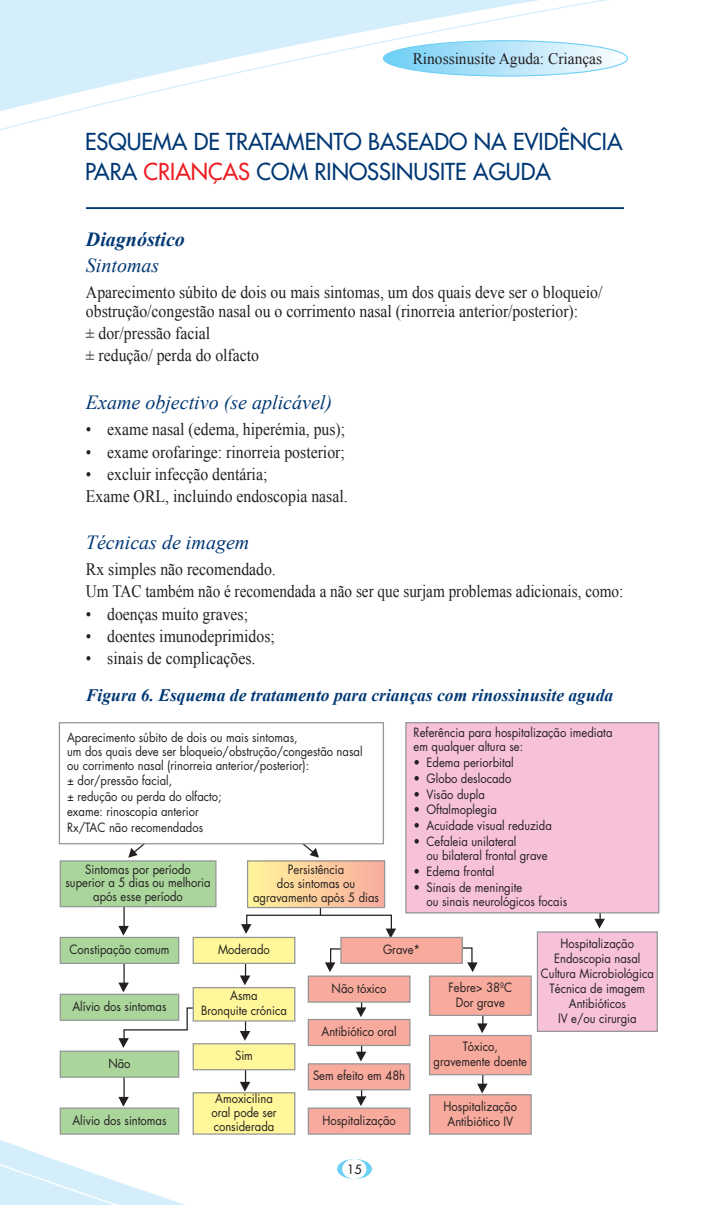
<style>
.page{position:relative;width:709px;height:1205px;background:#fff}
.page>*{position:absolute;margin:0;border:0;box-sizing:border-box;transform-origin:0 0}
.t1{font:22.75px/30px "Futura";color:#013874}
.t2{font:italic 20px "Times New Roman";color:#013874}
.t3{font:italic 700 20px "Times New Roman";color:#013874}
.t4{font:17.5px/22.2px "Times New Roman";color:#231f20;scale:.9 1}
.t5{font:italic 700 17.5px "Times New Roman";color:#013874}
.t6{font:16px "Times New Roman";color:#231f20;scale:.96 1}
.t7{font:12.5px/15px "Futura";color:#231f20;text-align:center;scale:.9 1}
.t8{font:12.5px "Futura";color:#231f20}
.s1{color:#ee1d23}
</style>
<div class="page">
<svg style="left:0;top:0;width:628px;height:210px"></svg>
<svg style="left:0;top:773px;width:660px;height:432px"></svg>
<hr style="left:86px;top:207px;width:538px;height:2px;background:#013874">
<svg style="left:337px;top:1159px;width:35px;height:20px"></svg>
<div style="left:342px;top:1159px;width:24px;height:20px;background:#fff;border-radius:50%"></div>
<svg style="left:383px;top:41px;width:244px;height:35px"></svg>
<div style="left:383px;top:40px;width:245px;height:37px;border:1px solid #6bcff6;border-radius:50%"></div>
<svg style="left:127px;top:844px;width:54px;height:14px"></svg>
<svg style="left:266px;top:844px;width:54px;height:14px"></svg>
<hr style="left:599px;top:876px;width:1px;height:49px;background:#231f20">
<svg style="left:594px;top:919px;width:11px;height:9px"></svg>
<hr style="left:245px;top:1007px;width:1px;height:30px;background:#231f20">
<svg style="left:240px;top:1031px;width:10px;height:10px"></svg>
<svg style="left:356px;top:1002px;width:10px;height:15px"></svg>
<svg style="left:477px;top:1016px;width:10px;height:17px"></svg>
<svg style="left:477px;top:1075px;width:10px;height:18px"></svg>
<svg style="left:356px;top:1046px;width:10px;height:15px"></svg>
<svg style="left:356px;top:1090px;width:10px;height:16px"></svg>
<hr style="left:245px;top:951px;width:1px;height:30px;background:#231f20">
<svg style="left:240px;top:975px;width:10px;height:10px"></svg>
<hr style="left:123px;top:958px;width:2px;height:31px;background:#231f20">
<svg style="left:118px;top:982px;width:11px;height:10px"></svg>
<svg style="left:118px;top:1007px;width:88px;height:41px"></svg>
<svg style="left:325px;top:947px;width:70px;height:25px"></svg>
<svg style="left:407px;top:947px;width:70px;height:25px"></svg>
<hr style="left:123px;top:1054px;width:2px;height:49px;background:#231f20">
<svg style="left:118px;top:1097px;width:11px;height:9px"></svg>
<hr style="left:123px;top:883px;width:2px;height:49px;background:#231f20">
<svg style="left:118px;top:926px;width:11px;height:9px"></svg>
<svg style="left:240px;top:1070px;width:10px;height:21px"></svg>
<div style="left:246px;top:914px;width:146px;height:17px;border:1px solid #231f20"></div>
<svg style="left:241px;top:924px;width:10px;height:10px"></svg>
<svg style="left:386px;top:928px;width:10px;height:9px"></svg>
<div style="left:537px;top:932px;width:120px;height:99px;background:#f7c1d9"></div>
<div style="left:537px;top:931px;width:121px;height:101px;border:1px solid #939598"></div>
<div style="left:60px;top:861px;width:156px;height:45px;background:#aad59b"></div>
<div style="left:60px;top:860px;width:156px;height:47px;border:1px solid #939598"></div>
<div style="left:60px;top:937px;width:119px;height:26px;background:#aad59b"></div>
<div style="left:60px;top:937px;width:119px;height:27px;border:1px solid #939598"></div>
<div style="left:193px;top:937px;width:102px;height:26px;background:#fff79a"></div>
<div style="left:193px;top:937px;width:102px;height:27px;border:1px solid #939598"></div>
<div style="left:341px;top:937px;width:121px;height:26px;background:#f8aa9d"></div>
<div style="left:340px;top:937px;width:123px;height:27px;border:1px solid #939598"></div>
<div style="left:308px;top:976px;width:102px;height:26px;background:#f8aa9d"></div>
<div style="left:308px;top:975px;width:102px;height:27px;border:1px solid #939598"></div>
<div style="left:308px;top:1019px;width:102px;height:26px;background:#f8aa9d"></div>
<div style="left:308px;top:1019px;width:102px;height:27px;border:1px solid #939598"></div>
<div style="left:429px;top:1095px;width:102px;height:39px;background:#f8aa9d"></div>
<div style="left:429px;top:1094px;width:102px;height:40px;border:1px solid #939598"></div>
<div style="left:429px;top:1035px;width:102px;height:39px;background:#f8aa9d"></div>
<div style="left:429px;top:1035px;width:102px;height:40px;border:1px solid #939598"></div>
<div style="left:429px;top:976px;width:102px;height:39px;background:#f8aa9d"></div>
<div style="left:429px;top:975px;width:102px;height:41px;border:1px solid #939598"></div>
<div style="left:308px;top:1064px;width:102px;height:26px;background:#f8aa9d"></div>
<div style="left:308px;top:1063px;width:102px;height:27px;border:1px solid #939598"></div>
<div style="left:60px;top:994px;width:119px;height:26px;background:#aad59b"></div>
<div style="left:60px;top:994px;width:119px;height:27px;border:1px solid #939598"></div>
<div style="left:193px;top:987px;width:102px;height:34px;background:#fff79a"></div>
<div style="left:193px;top:987px;width:102px;height:34px;border:1px solid #939598"></div>
<div style="left:60px;top:1051px;width:119px;height:26px;background:#aad59b"></div>
<div style="left:60px;top:1050px;width:119px;height:28px;border:1px solid #939598"></div>
<div style="left:193px;top:1044px;width:102px;height:25px;background:#fff79a"></div>
<div style="left:193px;top:1043px;width:102px;height:27px;border:1px solid #939598"></div>
<div style="left:60px;top:1108px;width:119px;height:26px;background:#aad59b"></div>
<div style="left:60px;top:1107px;width:119px;height:27px;border:1px solid #939598"></div>
<div style="left:193px;top:1093px;width:102px;height:41px;background:#fff79a"></div>
<div style="left:193px;top:1092px;width:102px;height:42px;border:1px solid #939598"></div>
<div style="left:308px;top:1108px;width:102px;height:26px;background:#f8aa9d"></div>
<div style="left:308px;top:1107px;width:102px;height:27px;border:1px solid #939598"></div>
<div style="left:59px;top:723px;width:324px;height:121px;background:#fff"></div>
<div style="left:59px;top:722px;width:325px;height:122px;border:1px solid #939598"></div>
<div style="left:406px;top:723px;width:252px;height:190px;background:#f7c1d9"></div>
<div style="left:405px;top:722px;width:254px;height:191px;border:1px solid #939598"></div>
<div style="left:247px;top:861px;width:137px;height:46px;background:linear-gradient(to right,#fff69b,#f9ac9f)"></div>
<div style="left:247px;top:860px;width:138px;height:48px;border:1px solid #939598"></div>
<p class="t6" style="left:412px;top:49px;width:199px">Rinossinusite Aguda: Crianças</p>
<h1 class="t1" style="left:85px;top:127px;width:539px">ESQUEMA DE TRATAMENTO BASEADO NA EVIDÊNCIA<br>PARA <span class="s1">CRIANÇAS</span> COM RINOSSINUSITE AGUDA</h1>
<h2 class="t3" style="left:86px;top:228px;width:100px">Diagnóstico</h2>
<h2 class="t2" style="left:86px;top:254px;width:75px">Sintomas</h2>
<h3 class="t4" style="left:86px;top:282px;width:575px;line-height:18.8px">Aparecimento súbito de dois ou mais sintomas, um dos quais deve ser o bloqueio/ obstrução/congestão nasal ou o corrimento nasal (rinorreia anterior/posterior):</h3>
<h3 class="t4" style="left:86px;top:322px;width:194px">± dor/pressão facial<br>± redução/ perda do olfacto</h3>
<h2 class="t2" style="left:86px;top:391px;width:248px">Exame objectivo (se aplicável)</h2>
<h3 class="t4" style="left:86px;top:418px;width:289px">• exame nasal (edema, hiperémia, pus);</h3>
<h3 class="t4" style="left:86px;top:440px;width:289px">• exame orofaringe: rinorreia posterior;</h3>
<h3 class="t4" style="left:86px;top:463px;width:292px">• excluir infecção dentária;<br>Exame ORL, incluindo endoscopia nasal.</h3>
<h2 class="t2" style="left:86px;top:531px;width:165px">Técnicas de imagem</h2>
<h3 class="t4" style="left:86px;top:558px;width:598px">Rx simples não recomendado.<br>Um TAC também não é recomendada a não ser que surjam problemas adicionais, como:</h3>
<h3 class="t4" style="left:86px;top:602px;width:182px">• doenças muito graves;</h3>
<h3 class="t4" style="left:86px;top:624px;width:211px">• doentes imunodeprimidos;</h3>
<h3 class="t4" style="left:86px;top:647px;width:190px">• sinais de complicações.</h3>
<h3 class="t5" style="left:86px;top:685px;width:529px">Figura 6. Esquema de tratamento para crianças com rinossinusite aguda</h3>
<p class="t7" style="left:413px;top:725px;width:222px;line-height:14px;text-align:left">Referência para hospitalização imediata em qualquer altura se:</p>
<p class="t7" style="left:413px;top:755px;width:113px">• Edema periorbital</p>
<p class="t7" style="left:413px;top:770px;width:110px">• Globo deslocado</p>
<p class="t7" style="left:413px;top:786px;width:81px">• Visão dupla</p>
<p class="t7" style="left:413px;top:802px;width:94px">• Oftalmoplegia</p>
<p class="t7" style="left:413px;top:818px;width:155px">• Acuidade visual reduzida</p>
<p class="t7" style="left:426px;top:834px;width:136px;line-height:14px;text-align:left;text-indent:-13px">• Cefaleia unilateral<br>ou bilateral frontal grave</p>
<p class="t7" style="left:413px;top:863px;width:91px">• Edema frontal</p>
<p class="t7" style="left:426px;top:880px;width:158px;line-height:14px;text-align:left;text-indent:-13px">• Sinais de meningite<br>ou sinais neurológicos focais</p>
<p class="t7" style="left:67px;top:730px;width:330px;line-height:13.8px;text-align:left">Aparecimento súbito de dois ou mais sintomas,<br>um dos quais deve ser bloqueio/obstrução/congestão nasal ou corrimento nasal (rinorreia anterior/posterior):</p>
<p class="t7" style="left:67px;top:772px;width:173px;text-align:left">± dor/pressão facial,<br>± redução ou perda do olfacto; exame: rinoscopia anterior<br>Rx/TAC não recomendados</p>
<p class="t7" style="left:65px;top:862px;width:163px;line-height:13.8px">Sintomas por período superior a 5 dias ou melhoria após esse período</p>
<p class="t7" style="left:70px;top:942px;width:112px">Constipação comum</p>
<p class="t7" style="left:218px;top:942px;width:59px">Moderado</p>
<p class="t7" style="left:383px;top:942px;width:43px">Grave*</p>
<p class="t7" style="left:331px;top:980px;width:63px">Não tóxico</p>
<p class="t7" style="left:321px;top:1024px;width:85px">Antibiótico oral</p>
<p class="t7" style="left:253px;top:862px;width:141px;line-height:13.8px">Persistência<br>dos sintomas ou agravamento após 5 dias</p>
<p class="t7" style="left:541px;top:935px;width:127px">Hospitalização<br>Endoscopia nasal<br>Cultura Microbiológica<br>Técnica de imagem<br>Antibióticos<br>IV e/ou cirurgia</p>
<p class="t7" style="left:448px;top:979px;width:72px">Febre&gt; 38ºC<br>Dor grave</p>
<p class="t7" style="left:72px;top:998px;width:106px">Alívio dos sintomas</p>
<p class="t7" style="left:201px;top:988px;width:97px">Asma<br>Bronquite crónica</p>
<p class="t7" style="left:108px;top:1055px;width:26px">Não</p>
<p class="t7" style="left:433px;top:1039px;width:105px">Tóxico, gravemente doente</p>
<p class="t7" style="left:235px;top:1048px;width:21px">Sim</p>
<p class="t7" style="left:313px;top:1068px;width:104px">Sem efeito em 48h</p>
<p class="t7" style="left:72px;top:1112px;width:106px">Alivio dos sintomas</p>
<p class="t7" style="left:211px;top:1091px;width:74px;line-height:13.8px">Amoxicilina oral pode ser considerada</p>
<p class="t7" style="left:322px;top:1112px;width:83px">Hospitalização</p>
<p class="t8" style="left:347px;top:1161px;width:16px">15</p>
<p class="t7" style="left:443px;top:1098px;width:83px">Hospitalização<br>Antibiótico IV</p>
</div>
